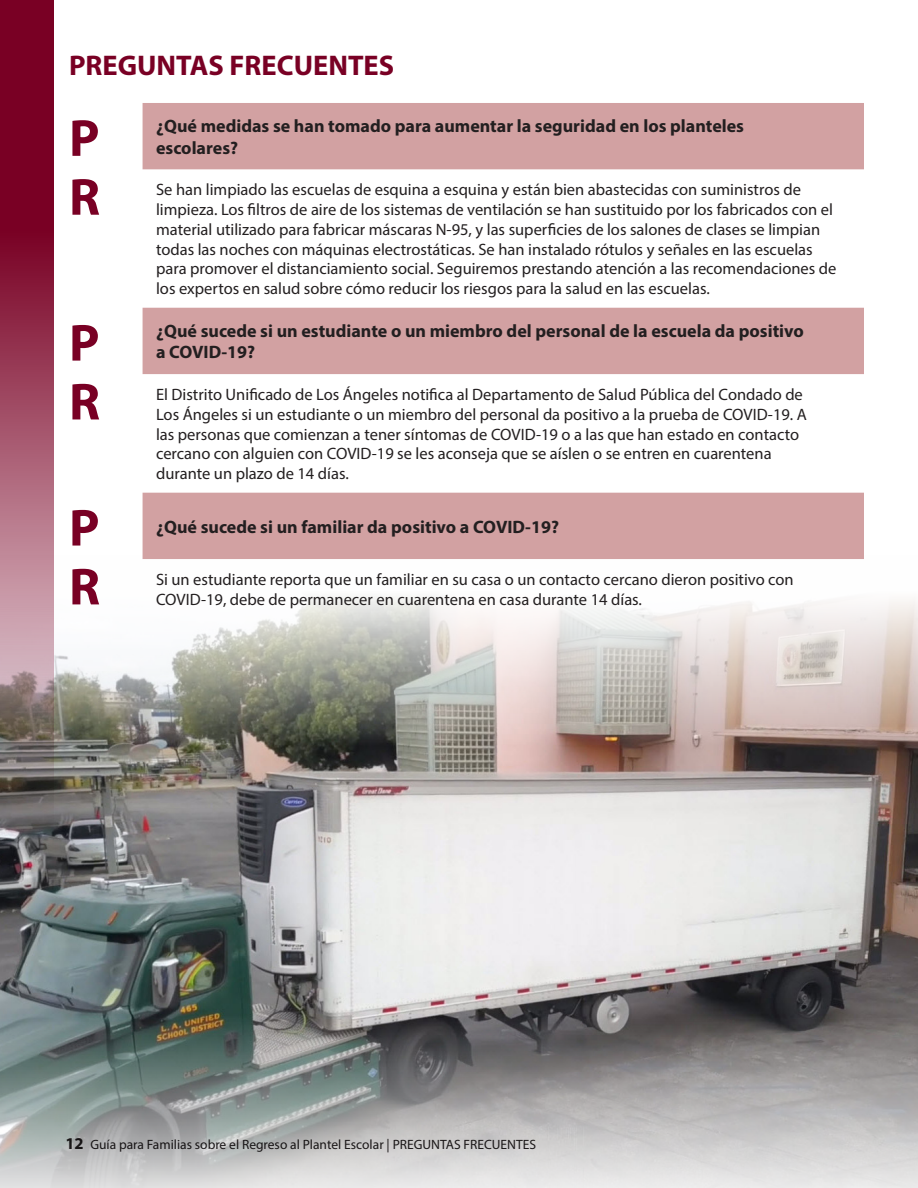
<style>
.page{position:relative;width:918px;height:1188px;background:#fff}
.page>*{position:absolute;margin:0;border:0;box-sizing:border-box;transform-origin:0 0}
.t1{font:700 52.5px "Myriad Pro";color:#790024}
.t2{font:700 28.5px "Myriad Pro";color:#790024}
.t3{font:700 18px/21.6px "Myriad Pro";color:#231f20}
.t4{font:16.5px/19.8px "Myriad Pro";color:#231f20}
.t5{font:13.5px "Myriad Pro";color:#231f20}
.s1{font-weight:700;font-size:16.5px}
</style>
<div class="page">
<svg style="left:0;top:0;width:54px;height:922px;background:#8d2947"></svg>
<img style="left:1px;top:555px;width:917px;height:633px">
<svg style="left:143px;top:103px;width:721px;height:456px"></svg>
<p class="t2" style="left:69px;top:47px;width:327px">PREGUNTAS FRECUENTES</p>
<p class="t1" style="left:69px;top:104px;width:32px">P</p>
<p class="t3" style="left:156px;top:115px;width:590px">¿Qué medidas se han tomado para aumentar la seguridad en los planteles escolares?</p>
<p class="t1" style="left:69px;top:163px;width:33px">R</p>
<p class="t4" style="left:156px;top:180px;width:682px">Se han limpiado las escuelas de esquina a esquina y están bien abastecidas con suministros de limpieza. Los filtros de aire de los sistemas de ventilación se han sustituido por los fabricados con el material utilizado para fabricar máscaras N-95, y las superficies de los salones de clases se limpian todas las noches con máquinas electrostáticas. Se han instalado rótulos y señales en las escuelas para promover el distanciamiento social. Seguiremos prestando atención a las recomendaciones de los expertos en salud sobre cómo reducir los riesgos para la salud en las escuelas.</p>
<p class="t1" style="left:69px;top:309px;width:32px">P</p>
<p class="t3" style="left:156px;top:319px;width:649px">¿Qué sucede si un estudiante o un miembro del personal de la escuela da positivo a COVID-19?</p>
<p class="t1" style="left:69px;top:368px;width:33px">R</p>
<p class="t4" style="left:156px;top:384px;width:652px">El Distrito Unificado de Los Ángeles notifica al Departamento de Salud Pública del Condado de Los Ángeles si un estudiante o un miembro del personal da positivo a la prueba de COVID-19. A las personas que comienzan a tener síntomas de COVID-19 o a las que han estado en contacto cercano con alguien con COVID-19 se les aconseja que se aíslen o se entren en cuarentena durante un plazo de 14 días.</p>
<p class="t1" style="left:69px;top:494px;width:32px">P</p>
<p class="t3" style="left:156px;top:515px;width:405px">¿Qué sucede si un familiar da positivo a COVID-19?</p>
<p class="t1" style="left:69px;top:553px;width:33px">R</p>
<p class="t4" style="left:156px;top:569px;width:639px">Si un estudiante reporta que un familiar en su casa o un contacto cercano dieron positivo con<br>COVID-19, debe de permanecer en cuarentena en casa durante 14 días.</p>
<p class="t5" style="left:65px;top:1136px;width:472px"><span class="s1">12</span> Guía para Familias sobre el Regreso al Plantel Escolar | PREGUNTAS FRECUENTES</p>
</div>
